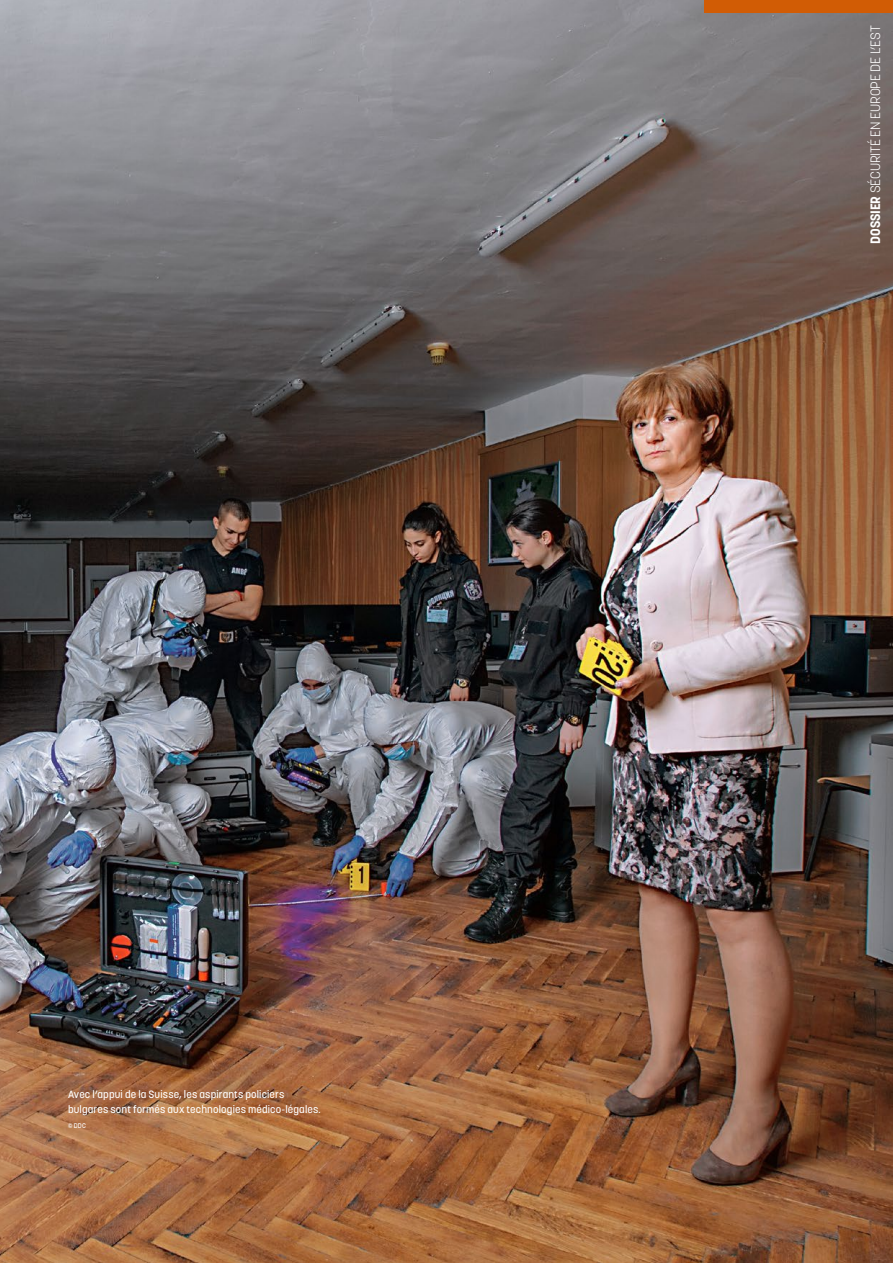
<style>
.page{position:relative;width:893px;height:1263px;background:#fff}
.page>*{position:absolute;margin:0;border:0;box-sizing:border-box;transform-origin:0 0}
.t1{font:300 13.5px "Korolev";letter-spacing:-.01em;color:#fff}
.t2{font:500 10.5px/15px "Korolev";letter-spacing:.01em;color:#fff}
.t3{font:500 6.75px "Korolev";color:#fff}
.s1{font-weight:700}
</style>
<div class="page">
<img style="left:0;top:0;width:893px;height:1263px">
<div style="left:704px;top:0;width:189px;height:13px;background:#d15c05"></div>
<p class="t2" style="left:68px;top:1087px;width:254px">Avec l’appui de la Suisse, les aspirants policiers bulgares sont formés aux technologies médico-légales.</p>
<p class="t3" style="left:68px;top:1121px;width:19px">© DDC</p>
<p class="t1" style="left:867px;top:244px;width:220px;rotate:-90deg"><span class="s1">DOSSIER</span> SÉCURITÉ EN EUROPE DE L’EST</p>
</div>
